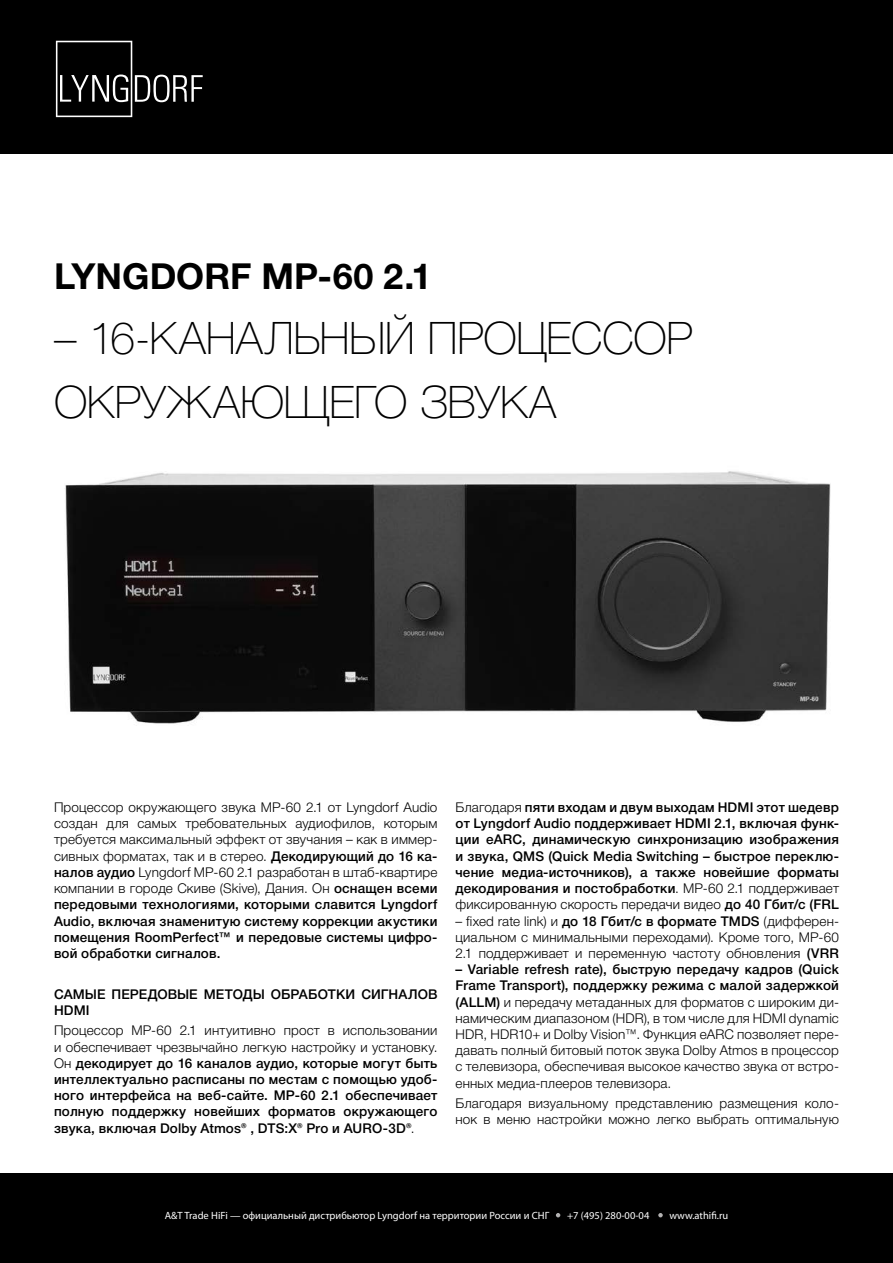
<style>
.page{position:relative;width:893px;height:1263px;background:#fff}
.page>*{position:absolute;margin:0;border:0;box-sizing:border-box;transform-origin:0 0}
.t1{font:100 45px/64.5px "Helvetica Neue Cyr";letter-spacing:-.01em;color:#000}
.t2{font:700 36px "Helvetica Neue Cyr";color:#000}
.t3{font:300 13.5px/16.2px "Helvetica Neue Cyr";letter-spacing:.01em;color:#000;text-align:justify}
.t4{font:500 13.5px/16.2px "Helvetica Neue Cyr";letter-spacing:.01em;color:#000;text-align:justify}
.t5{font:10.5px "Myriad Pro";color:#fff}
.s1{font-weight:500}
.s2{font-weight:300}
</style>
<div class="page">
<div style="left:0;top:1173px;width:893px;height:90px;background:#000"></div>
<div style="left:0;top:0;width:893px;height:153px;background:#000"></div>
<svg style="left:556px;top:1213px;width:4px;height:4px"></svg>
<svg style="left:658px;top:1213px;width:5px;height:4px"></svg>
<svg style="left:56px;top:41px;width:147px;height:76px"></svg>
<img style="left:65px;top:471px;width:766px;height:253px">
<h2 class="t2" style="left:54px;top:257px;width:379px">LYNGDORF MP-60 2.1</h2>
<h1 class="t1" style="left:54px;top:306px;width:640px">– 16-КАНАЛЬНЫЙ ПРОЦЕССОР<br>ОКРУЖАЮЩЕГО ЗВУКА</h1>
<p class="t3" style="left:54px;top:799px;width:385px">Процессор окружающего звука MP-60 2.1 от Lyngdorf Audio создан для самых требовательных аудиофилов, которым требуется максимальный эффект от звучания – как в иммер&shy;сивных форматах, так и в стерео. <span class="s1">Декодирующий до 16 ка&shy;налов аудио</span> Lyngdorf MP-60 2.1 разработан в штаб-квартире компании в городе Скиве (Skive), Дания. Он <span class="s1">оснащен всеми передовыми технологиями, которыми славится Lyngdorf Audio, включая знаменитую систему коррекции акустики помещения RoomPerfect™ и передовые системы цифро&shy;вой обработки сигналов.</span></p>
<p class="t4" style="left:54px;top:986px;width:385px">САМЫЕ ПЕРЕДОВЫЕ МЕТОДЫ ОБРАБОТКИ СИГНАЛОВ<br>HDMI</p>
<p class="t4" style="left:54px;top:1023px;width:385px"><span class="s2">Процессор MP-60 2.1 интуитивно прост в использовании и обеспечивает чрезвычайно легкую настройку и установку.<br>Он</span> декодирует до 16 каналов аудио, которые могут быть интеллектуально расписаны по местам с помощью удоб&shy;ного интерфейса на веб-сайте. MP-60 2.1 обеспечивает полную поддержку новейших форматов окружающего звука, включая Dolby Atmos® , DTS:X® Pro и AURO-3D®<span class="s2">.</span></p>
<p class="t4" style="left:455px;top:799px;width:385px"><span class="s2">Благодаря</span> пяти входам и двум выходам HDMI этот шедевр от Lyngdorf Audio поддерживает HDMI 2.1, включая функ&shy;ции eARC, динамическую синхронизацию изображения и звука, QMS (Quick Media Switching – быстрое переклю&shy;чение медиа-источников), а также новейшие форматы декодирования и постобработки<span class="s2">. MP-60 2.1 поддерживает фиксированную скорость передачи видео</span> до 40 Гбит/с (FRL</p>
<p class="t3" style="left:455px;top:913px;width:385px">– fixed rate link) и <span class="s1">до 18 Гбит/с в формате TMDS</span> (дифферен&shy;циальном с минимальными переходами). Кроме того, MP-60<br>2.1 поддерживает и переменную частоту обновления <span class="s1">(VRR</span></p>
<p class="t3" style="left:455px;top:961px;width:385px"><span class="s1">– Variable refresh rate), быструю передачу кадров (Quick Frame Transport), поддержку режима с малой задержкой (ALLM)</span> и передачу метаданных для форматов с широким ди&shy;намическим диапазоном (HDR), в том числе для HDMI dynamic HDR, HDR10+ и Dolby Vision™. Функция eARC позволяет пере&shy;давать полный битовый поток звука Dolby Atmos в процессор с телевизора, обеспечивая высокое качество звука от встро&shy;енных медиа-плееров телевизора.</p>
<p class="t3" style="left:455px;top:1095px;width:385px">Благодаря визуальному представлению размещения коло&shy;нок в меню настройки можно легко выбрать оптимальную</p>
<p class="t5" style="left:165px;top:1208px;width:386px">A&amp;T Trade HiFi — официальный дистрибьютор Lyngdorf на территории России и СНГ</p>
<p class="t5" style="left:567px;top:1208px;width:84px">+7 (495) 280-00-04</p>
<p class="t5" style="left:669px;top:1208px;width:60px">www.athifi.ru</p>
</div>
